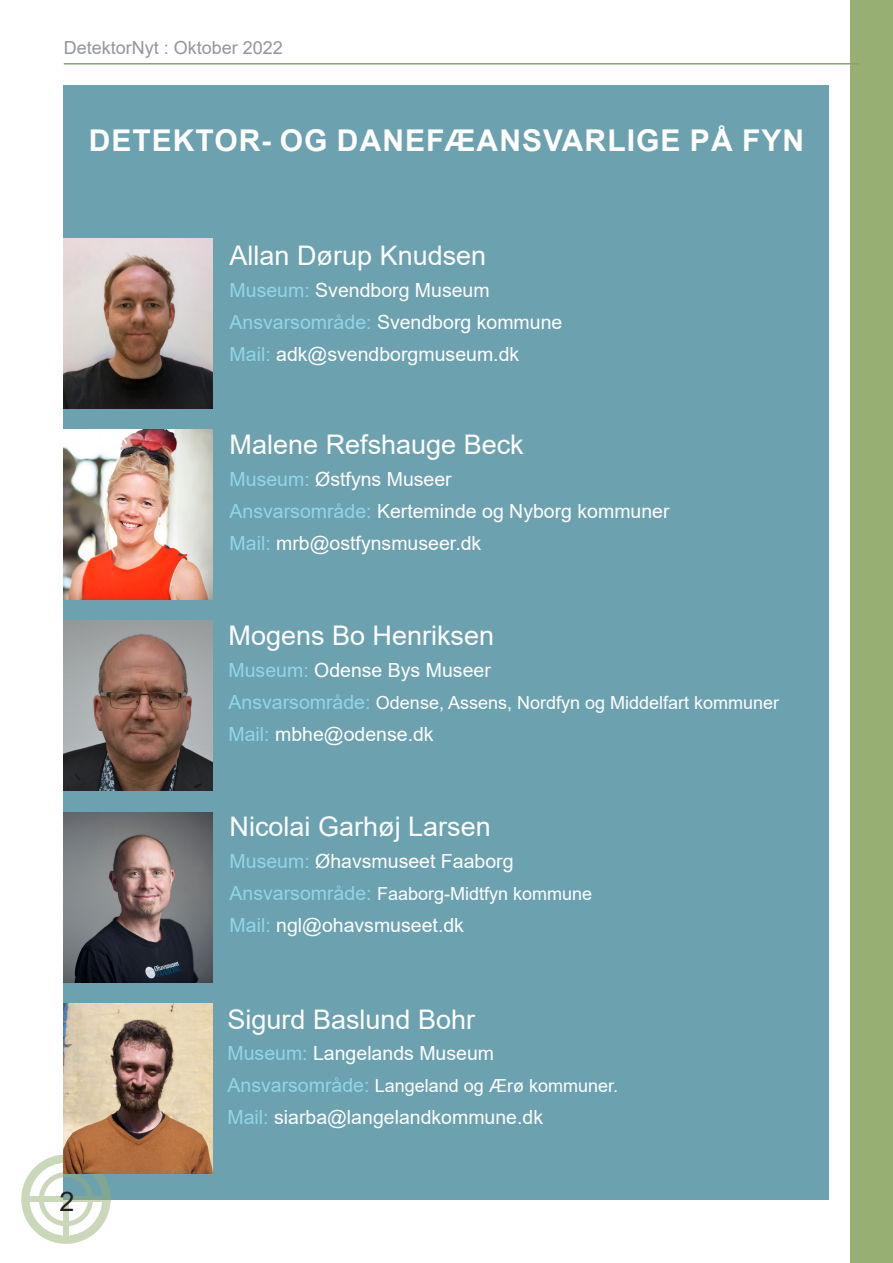
<style>
.page{position:relative;width:893px;height:1263px;background:#fff}
.page>*{position:absolute;margin:0;border:0;box-sizing:border-box;transform-origin:0 0}
.Paragraph_Style_1{font:700 30px "Arial";letter-spacing:.035em;color:#fff}
.Inspektørnavn{font:27px "Arial";color:#fff}
.t1{font:27px "Arial";color:#231f20}
.inspektørinfo{font:19.5px "Arial";color:#fff}
.inspektørinfo-2{font:18px "Arial";color:#fff}
.t2{font:18px "Arial";color:#939598}
.s1{color:#90d6e8}
.s2{font-size:19.5px;color:#90d6e8}
</style>
<div class="page">
<div style="left:64px;top:85px;width:765px;height:1114px;background:#6ca1b0"></div>
<svg style="left:21px;top:1154px;width:90px;height:90px"></svg>
<svg style="left:23px;top:1197px;width:88px;height:5px"></svg>
<div style="left:63px;top:1200px;width:5px;height:36px;background:#cbd7b9"></div>
<div style="left:850px;top:0;width:43px;height:1263px;background:#98af74"></div>
<hr style="left:64px;top:63px;width:795px;height:2px;background:#8ba55f">
<img style="left:64px;top:238px;width:149px;height:170px">
<img style="left:64px;top:429px;width:149px;height:171px">
<img style="left:64px;top:621px;width:149px;height:170px">
<img style="left:64px;top:812px;width:149px;height:170px">
<img style="left:64px;top:1003px;width:149px;height:171px">
<p class="t2" style="left:64px;top:35px;width:221px">DetektorNyt : Oktober 2022</p>
<p class="Paragraph_Style_1" style="left:89px;top:120px;width:717px">DETEKTOR- OG DANEFÆANSVARLIGE PÅ FYN</p>
<p class="Inspektørnavn" style="left:230px;top:237px;width:258px">Allan Dørup Knudsen</p>
<p class="inspektørinfo" style="left:230px;top:277px;width:262px"><span class="s1">Museum:</span> Svendborg Museum</p>
<p class="inspektørinfo" style="left:230px;top:309px;width:334px"><span class="s1">Ansvarsområde:</span> Svendborg kommune</p>
<p class="inspektørinfo" style="left:230px;top:341px;width:291px"><span class="s1">Mail:</span> adk@svendborgmuseum.dk</p>
<p class="Inspektørnavn" style="left:230px;top:426px;width:296px">Malene Refshauge Beck</p>
<p class="inspektørinfo" style="left:230px;top:466px;width:224px"><span class="s1">Museum:</span> Østfyns Museer</p>
<p class="inspektørinfo" style="left:230px;top:498px;width:441px"><span class="s1">Ansvarsområde:</span> Kerteminde og Nyborg kommuner</p>
<p class="inspektørinfo" style="left:230px;top:530px;width:253px"><span class="s1">Mail:</span> mrb@ostfynsmuseer.dk</p>
<p class="Inspektørnavn" style="left:229px;top:617px;width:267px">Mogens Bo Henriksen</p>
<p class="inspektørinfo" style="left:229px;top:656px;width:264px"><span class="s1">Museum:</span> Odense Bys Museer</p>
<p class="inspektørinfo-2" style="left:229px;top:690px;width:552px"><span class="s2">Ansvarsområde:</span> Odense, Assens, Nordfyn og Middelfart kommuner</p>
<p class="inspektørinfo" style="left:229px;top:720px;width:207px"><span class="s1">Mail:</span> mbhe@odense.dk</p>
<p class="Inspektørnavn" style="left:230px;top:808px;width:263px">Nicolai Garhøj Larsen</p>
<p class="inspektørinfo" style="left:230px;top:848px;width:285px"><span class="s1">Museum:</span> Øhavsmuseet Faaborg</p>
<p class="inspektørinfo-2" style="left:230px;top:881px;width:364px"><span class="s2">Ansvarsområde:</span> Faaborg-Midtfyn kommune</p>
<p class="inspektørinfo" style="left:230px;top:911px;width:236px"><span class="s1">Mail:</span> ngl@ohavsmuseet.dk</p>
<p class="t1" style="left:59px;top:1182px;width:17px">2</p>
<p class="Inspektørnavn" style="left:227px;top:1000px;width:249px">Sigurd Baslund Bohr</p>
<p class="inspektørinfo" style="left:227px;top:1040px;width:268px"><span class="s1">Museum:</span> Langelands Museum</p>
<p class="inspektørinfo-2" style="left:227px;top:1074px;width:392px"><span class="s2">Ansvarsområde:</span> Langeland og Ærø kommuner.</p>
<p class="inspektørinfo" style="left:227px;top:1104px;width:317px"><span class="s1">Mail:</span> siarba@langelandkommune.dk</p>
</div>
